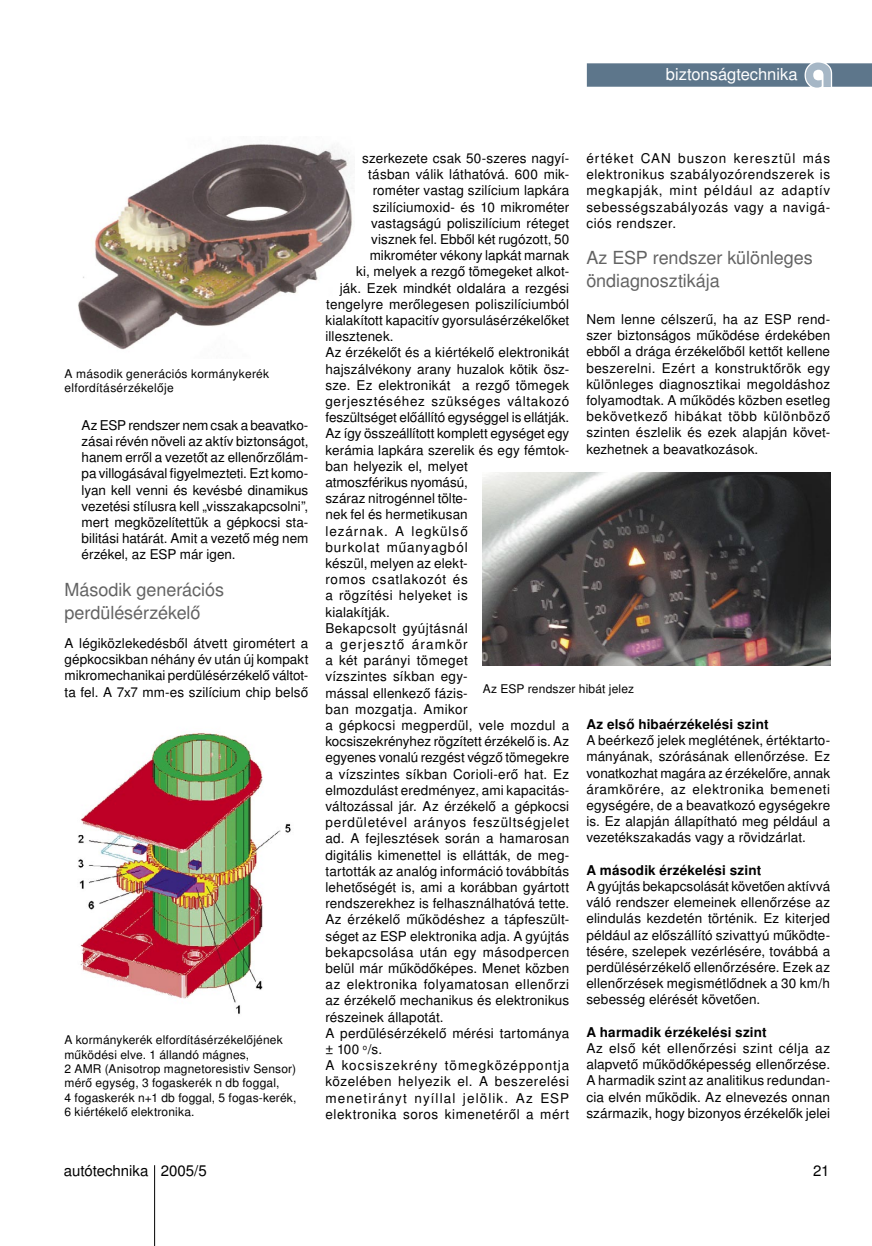
<style>
.page{position:relative;width:872px;height:1246px;background:#fff}
.page>*{position:absolute;margin:0;border:0;box-sizing:border-box;transform-origin:0 0}
.fejezet{font:18px/23.4px "Nimbus Sans LOT";letter-spacing:-.005em;color:#636363}
.t1{font:16.5px "Nimbus Sans LOT";color:#fff}
.t2{font:15px "Nimbus Sans LOT";color:#000}
.szoveg_sorkizart{font:13.5px/16.2px "Nimbus Sans LOT";letter-spacing:.01em;color:#000;text-align:justify}
.szoveg_sorkizart-2{font:700 13.5px "Nimbus Sans LOT";letter-spacing:.015em;color:#000}
.kepala{font:12px/14.4px "Nimbus Sans LOT";letter-spacing:.015em;color:#000}
</style>
<div class="page">
<img style="left:78px;top:144px;width:274px;height:206px">
<img style="left:483px;top:472px;width:347px;height:194px">
<img style="left:78px;top:732px;width:213px;height:282px">
<hr style="left:154px;top:1165px;width:1px;height:81px;background:#000">
<svg style="left:587px;top:63px;width:285px;height:25px;background:#6f8598"></svg>
<p class="t1" style="left:666px;top:64px;width:133px">biztonságtechnika</p>
<p class="kepala" style="left:65px;top:367px;width:206px">A második generációs kormánykerék elfordításérzékelője</p>
<p class="szoveg_sorkizart" style="left:82px;top:417px;width:228px">Az ESP rendszer nem csak a beavatko&shy;zásai révén növeli az aktív biztonságot, hanem erről a vezetőt az ellenőrzőlám&shy;pa villogásával figyelmezteti. Ezt komo&shy;lyan kell venni és kevésbé dinamikus vezetési stílusra kell „visszakapcsolni”, mert megközelítettük a gépkocsi sta&shy;bilitási határát. Amit a vezető még nem érzékel, az ESP már igen.</p>
<p class="fejezet" style="left:65px;top:578px;width:161px">Második generációs perdülésérzékelő</p>
<p class="szoveg_sorkizart" style="left:65px;top:635px;width:245px">A légiközlekedésből átvett girométert a gépkocsikban néhány év után új kompakt mikromechanikai perdülésérzékelő váltot&shy;ta fel. A 7x7 mm-es szilícium chip belső</p>
<p class="kepala" style="left:65px;top:1033px;width:233px">A kormánykerék elfordításérzékelőjének működési elve. 1 állandó mágnes,<br>2 AMR (Anisotrop magnetoresistiv Sensor) mérő egység, 3 fogaskerék n db foggal,<br>4 fogaskerék n+1 db foggal, 5 fogas-kerék, 6 kiértékelő elektronika.</p>
<p class="szoveg_sorkizart" style="left:586px;top:150px;width:245px">értéket CAN buszon keresztül más elektronikus szabályozórendszerek is megkapják, mint például az adaptív sebességszabályozás vagy a navigá&shy;ciós rendszer.</p>
<p class="fejezet" style="left:586px;top:246px;width:228px">Az ESP rendszer különleges öndiagnosztikája</p>
<p class="szoveg_sorkizart" style="left:586px;top:311px;width:245px">Nem lenne célszerű, ha az ESP rend&shy;szer biztonságos működése érdekében ebből a drága érzékelőből kettőt kellene beszerelni. Ezért a konstruktőrök egy különleges diagnosztikai megoldáshoz folyamodtak. A működés közben esetleg bekövetkező hibákat több különböző szinten észlelik és ezek alapján követ&shy;kezhetnek a beavatkozások.</p>
<p class="szoveg_sorkizart" style="left:362px;top:150px;width:209px">szerkezete csak 50-szeres nagyí-</p>
<p class="szoveg_sorkizart" style="left:368px;top:167px;width:203px">tásban válik láthatóvá. 600 mik-</p>
<p class="szoveg_sorkizart" style="left:373px;top:183px;width:198px">rométer vastag szilícium lapkára</p>
<p class="szoveg_sorkizart" style="left:373px;top:199px;width:198px">szilíciumoxid- és 10 mikrométer</p>
<p class="szoveg_sorkizart" style="left:371px;top:215px;width:199px">vastagságú poliszilícium réteget</p>
<p class="szoveg_sorkizart" style="left:371px;top:231px;width:199px">visznek fel. Ebből két rugózott, 50</p>
<p class="szoveg_sorkizart" style="left:370px;top:248px;width:201px">mikrométer vékony lapkát marnak</p>
<p class="szoveg_sorkizart" style="left:356px;top:264px;width:215px">ki, melyek a rezgő tömegeket alkot-</p>
<p class="szoveg_sorkizart" style="left:340px;top:280px;width:231px">ják. Ezek mindkét oldalára a rezgési</p>
<p class="szoveg_sorkizart" style="left:326px;top:296px;width:244px">tengelyre merőlegesen poliszilíciumból</p>
<p class="szoveg_sorkizart" style="left:325px;top:312px;width:245px">kialakított kapacitív gyorsulásérzékelőket</p>
<p class="szoveg_sorkizart" style="left:325px;top:329px;width:70px">illesztenek.</p>
<p class="szoveg_sorkizart" style="left:325px;top:345px;width:245px;text-align:left">Az érzékelőt és a kiértékelő elektronikát hajszálvékony arany huzalok kötik ösz&shy;sze. Ez elektronikát a rezgő tömegek gerjesztéséhez szükséges váltakozó feszültséget előállító egységgel is ellátják.<br>Az így összeállított komplett egységet egy kerámia lapkára szerelik és egy fémtok&shy;ban helyezik el, melyet<br>atmoszférikus nyomású,<br>száraz nitrogénnel tölte-<br>nek fel és hermetikusan<br>lezárnak. A legkülső<br>burkolat műanyagból<br>készül, melyen az elekt-<br>romos csatlakozót és<br>a rögzítési helyeket is<br>kialakítják.</p>
<p class="szoveg_sorkizart" style="left:325px;top:620px;width:245px;text-align:left">Bekapcsolt gyújtásnál<br>a gerjesztő áramkör<br>a két parányi tömeget<br>vízszintes síkban egy-<br>mással ellenkező fázis-<br>ban mozgatja. Amikor<br>a gépkocsi megperdül, vele mozdul a kocsiszekrényhez rögzített érzékelő is. Az egyenes vonalú rezgést végző tömegekre a vízszintes síkban Corioli-erő hat. Ez elmozdulást eredményez, ami kapacitás&shy;változással jár. Az érzékelő a gépkocsi perdületével arányos feszültségjelet ad. A fejlesztések során a hamarosan digitális kimenettel is ellátták, de meg&shy;tartották az analóg információ továbbítás lehetőségét is, ami a korábban gyártott rendszerekhez is felhasználhatóvá tette.<br>Az érzékelő működéshez a tápfeszült&shy;séget az ESP elektronika adja. A gyújtás bekapcsolása után egy másodpercen belül már működőképes. Menet közben az elektronika folyamatosan ellenőrzi az érzékelő mechanikus és elektronikus részeinek állapotát.</p>
<p class="szoveg_sorkizart" style="left:325px;top:1025px;width:245px">A perdülésérzékelő mérési tartománya ± 100 <sup>o</sup>/s.</p>
<p class="szoveg_sorkizart" style="left:325px;top:1058px;width:245px">A kocsiszekrény tömegközéppontja közelében helyezik el. A beszerelési menetirányt nyíllal jelölik. Az ESP elektronika soros kimenetéről a mért</p>
<p class="kepala" style="left:483px;top:682px;width:153px">Az ESP rendszer hibát jelez</p>
<p class="szoveg_sorkizart-2" style="left:586px;top:716px;width:184px">Az első hibaérzékelési szint</p>
<p class="szoveg_sorkizart" style="left:586px;top:733px;width:245px">A beérkező jelek meglétének, értéktarto&shy;mányának, szórásának ellenőrzése. Ez vonatkozhat magára az érzékelőre, annak áramkörére, az elektronika bemeneti egységére, de a beavatkozó egységekre is. Ez alapján állapítható meg például a vezetékszakadás vagy a rövidzárlat.</p>
<p class="szoveg_sorkizart-2" style="left:586px;top:862px;width:176px">A második érzékelési szint</p>
<p class="szoveg_sorkizart" style="left:586px;top:878px;width:245px">A gyújtás bekapcsolását követően aktívvá váló rendszer elemeinek ellenőrzése az elindulás kezdetén történik. Ez kiterjed például az előszállító szivattyú működte&shy;tésére, szelepek vezérlésére, továbbá a perdülésérzékelő ellenőrzésére. Ezek az ellenőrzések megismétlődnek a 30 km/h sebesség elérését követően.</p>
<p class="szoveg_sorkizart-2" style="left:586px;top:1024px;width:182px">A harmadik érzékelési szint</p>
<p class="szoveg_sorkizart" style="left:586px;top:1040px;width:245px">Az első két ellenőrzési szint célja az alapvető működőképesség ellenőrzése.<br>A harmadik szint az analitikus redundan&shy;cia elvén működik. Az elnevezés onnan származik, hogy bizonyos érzékelők jelei</p>
<p class="t2" style="left:64px;top:1162px;width:144px">autótechnika 2005/5</p>
<p class="t2" style="left:813px;top:1162px;width:18px">21</p>
</div>
